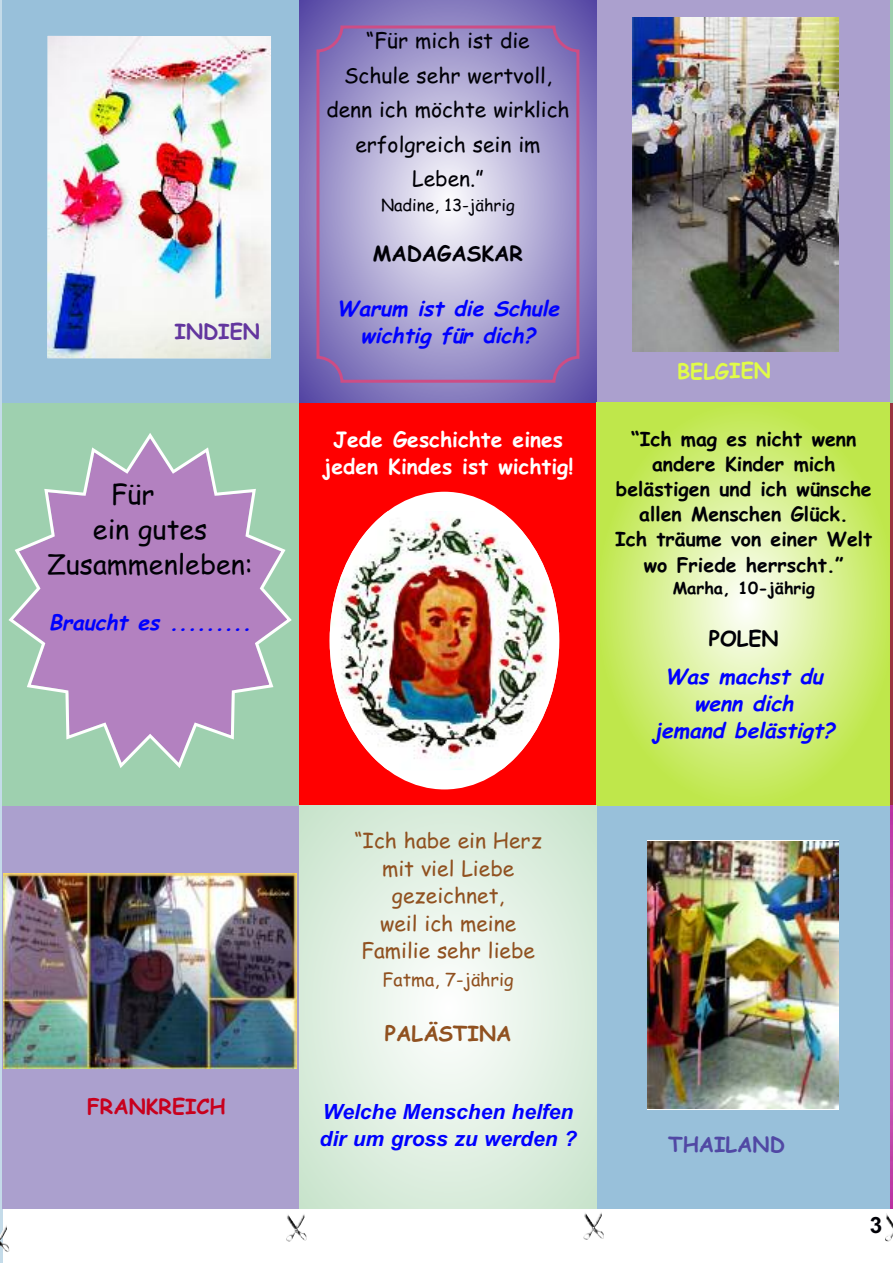
<style>
.page{position:relative;width:893px;height:1263px;background:#fff}
.page>*{position:absolute;margin:0;border:0;box-sizing:border-box;transform-origin:0 0}
.t1{font:27px "Comic Sans MS";color:#000006}
.t2{font:700 22.5px "Arial";color:#000006}
.t3{font:italic 700 21px/27.2px "Comic Sans MS";color:#00f;text-align:center}
.t4{font:21px/34.5px "Comic Sans MS";color:#000006;text-align:center}
.t5{font:21px/27.5px "Comic Sans MS";color:#905120;text-align:center}
.t6{font:700 21px/27.2px "Comic Sans MS";color:#fff;text-align:center}
.t7{font:italic 700 21px/26.7px "Arial";color:#00f}
.t8{font:700 21px "Comic Sans MS";color:#000006}
.t9{font:700 21px "Comic Sans MS";color:#c8001d}
.t10{font:700 21px "Comic Sans MS";color:#905120}
.t11{font:700 21px "Comic Sans MS";color:#5148a4}
.t12{font:700 21px "Comic Sans MS";letter-spacing:-.005em;color:#e1fc48}
.t13{font:700 21px "Comic Sans MS";color:#63369e}
.t14{font:700 19.5px/25.2px "Comic Sans MS";color:#000006;text-align:center}
.t15{font:18px "Comic Sans MS";color:#905120}
.t16{font:16.5px "Comic Sans MS";color:#000006}
.t17{font:700 16.5px "Comic Sans MS";color:#000006}
</style>
<div class="page">
<hr style="left:0;top:0;width:3px;height:1263px;background:#c4dbe9">
<div style="left:2px;top:0;width:297px;height:403px;background:#98c0da"></div>
<svg style="left:299px;top:0;width:298px;height:403px;background:#7a6db7"></svg>
<div style="left:597px;top:0;width:296px;height:403px;background:#aba0ce"></div>
<div style="left:2px;top:403px;width:297px;height:403px;background:#9ed0af"></div>
<div style="left:299px;top:403px;width:298px;height:403px;background:#f00"></div>
<svg style="left:597px;top:403px;width:294px;height:403px;background:#cfec7a"></svg>
<div style="left:2px;top:806px;width:297px;height:403px;background:#aba0ce"></div>
<svg style="left:299px;top:806px;width:298px;height:403px;background:#e0efe2"></svg>
<div style="left:597px;top:806px;width:296px;height:403px;background:#98c0da"></div>
<hr style="left:891px;top:0;width:2px;height:403px;background:#9ed0af">
<hr style="left:891px;top:403px;width:2px;height:403px;background:#9a3440">
<img style="left:891px;top:806px;width:2px;height:403px">
<img style="left:47px;top:36px;width:224px;height:322px">
<img style="left:647px;top:841px;width:192px;height:267px">
<img style="left:0;top:1225px;width:9px;height:27px">
<img style="left:632px;top:17px;width:207px;height:334px">
<img style="left:4px;top:873px;width:292px;height:195px">
<div style="left:330px;top:492px;width:229px;height:297px;background:#fff;border-radius:50%"></div>
<img style="left:330px;top:511px;width:229px;height:259px">
<svg style="left:316px;top:26px;width:263px;height:357px;background:#ada2d0"></svg>
<svg style="left:9px;top:433px;width:283px;height:335px"></svg>
<img style="left:286px;top:1214px;width:21px;height:28px">
<img style="left:583px;top:1212px;width:21px;height:28px">
<img style="left:885px;top:1213px;width:8px;height:29px">
<p class="t13" style="left:175px;top:319px;width:87px">INDIEN</p>
<h1 class="t1" style="left:111px;top:479px;width:45px">Für</h1>
<h1 class="t1" style="left:93px;top:514px;width:116px">ein gutes</h1>
<h1 class="t1" style="left:47px;top:549px;width:207px">Zusammenleben:</h1>
<p class="t3" style="left:49px;top:609px;width:210px">Braucht es .........</p>
<p class="t9" style="left:87px;top:1094px;width:140px">FRANKREICH</p>
<p class="t4" style="left:326px;top:24px;width:245px">“Für mich ist die<br>Schule sehr wertvoll, denn ich möchte wirklich erfolgreich sein im<br>Leben.”</p>
<p class="t16" style="left:381px;top:196px;width:135px">Nadine, 13-jährig</p>
<p class="t8" style="left:373px;top:241px;width:152px">MADAGASKAR</p>
<p class="t3" style="left:337px;top:295px;width:230px">Warum ist die Schule wichtig für dich?</p>
<p class="t12" style="left:677px;top:359px;width:95px">BELGIEN</p>
<p class="t6" style="left:323px;top:426px;width:252px">Jede Geschichte eines jeden Kindes ist wichtig!</p>
<p class="t14" style="left:615px;top:426px;width:259px">“Ich mag es nicht wenn andere Kinder mich belästigen und ich wünsche allen Menschen Glück.<br>Ich träume von einer Welt wo Friede herrscht.”</p>
<p class="t17" style="left:673px;top:579px;width:144px">Marha, 10-jährig</p>
<p class="t8" style="left:709px;top:627px;width:71px">POLEN</p>
<p class="t3" style="left:653px;top:663px;width:190px">Was machst du wenn dich jemand belästigt?</p>
<p class="t5" style="left:354px;top:827px;width:189px">“Ich habe ein Herz mit viel Liebe gezeichnet,<br>weil ich meine<br>Familie sehr liebe</p>
<p class="t15" style="left:383px;top:969px;width:133px">Fatma, 7-jährig</p>
<p class="t10" style="left:385px;top:1021px;width:128px">PALÄSTINA</p>
<p class="t7" style="left:320px;top:1098px;width:259px">Welche Menschen helfen dir um gross zu werden ?</p>
<p class="t11" style="left:668px;top:1133px;width:118px">THAILAND</p>
<p class="t2" style="left:870px;top:1212px;width:14px">3</p>
</div>
